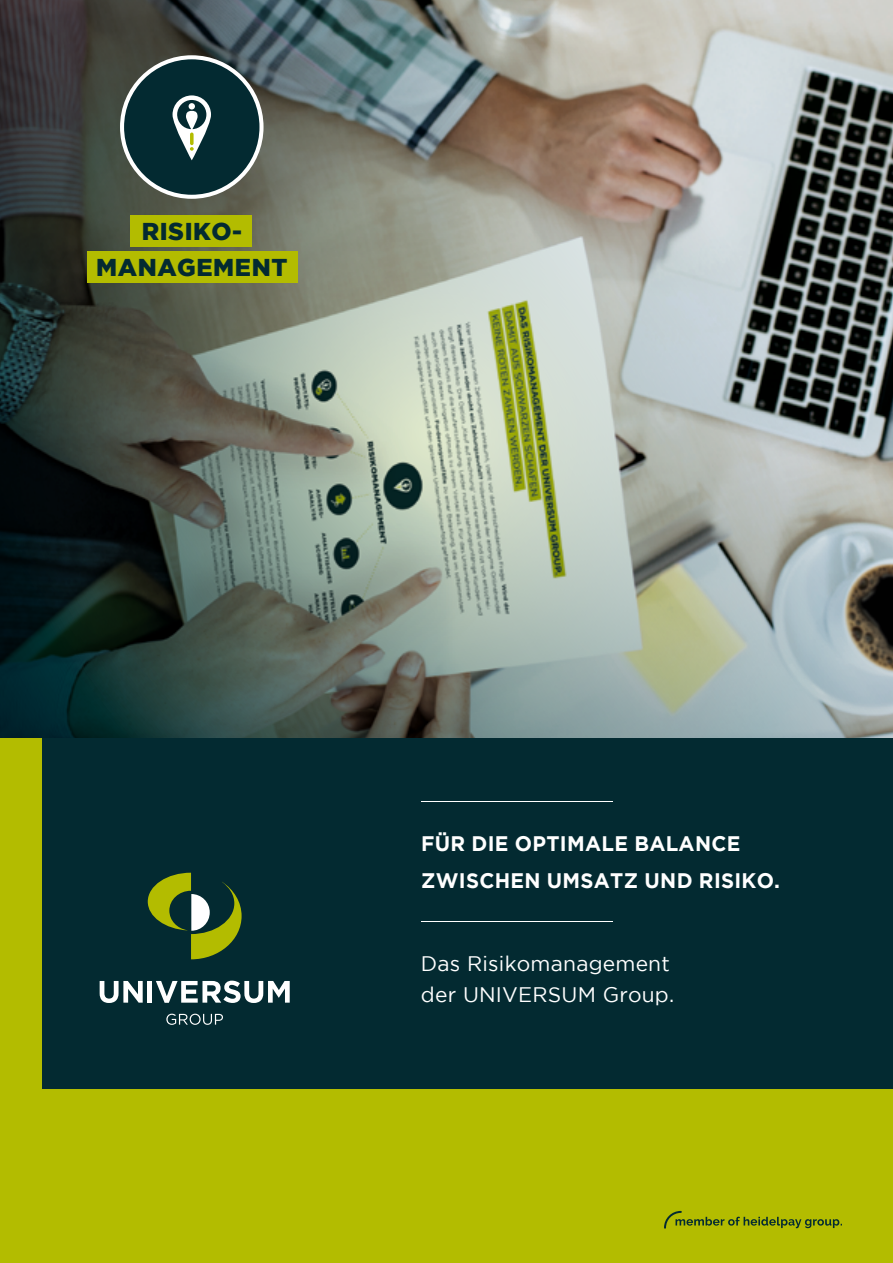
<style>
.page{position:relative;width:893px;height:1263px;background:#b3bc00}
.page>*{position:absolute;margin:0;border:0;box-sizing:border-box;transform-origin:0 0}
.t1{font:900 24.3px/36.5px "Gotham";letter-spacing:.025em;color:#032a31;text-align:center}
.t2{font:700 21px/36px "Gotham";letter-spacing:.015em;color:#fff}
.t3{font:21px/31.5px "Gotham";letter-spacing:.01em;color:#fff}
</style>
<div class="page">
<div style="left:43px;top:738px;width:850px;height:351px;background:#032a31"></div>
<hr style="left:421px;top:801px;width:191px;height:1px;background:#fff">
<hr style="left:421px;top:921px;width:191px;height:1px;background:#fff">
<svg style="left:156px;top:981px;width:134px;height:22px"></svg>
<div style="left:147px;top:981px;width:5px;height:22px;background:#fff"></div>
<svg style="left:100px;top:981px;width:43px;height:22px"></svg>
<svg style="left:166px;top:1014px;width:57px;height:11px"></svg>
<svg style="left:148px;top:873px;width:94px;height:86px"></svg>
<img style="left:0;top:0;width:893px;height:738px">
<div style="left:87px;top:251px;width:211px;height:32px;background:#b3bc00"></div>
<div style="left:131px;top:215px;width:121px;height:32px;background:#b3bc00"></div>
<div style="left:122px;top:57px;width:139px;height:140px;background:#032a31;border-radius:50%"></div>
<div style="left:120px;top:55px;width:144px;height:144px;border:4px solid #fff;border-radius:50%"></div>
<svg style="left:173px;top:95px;width:38px;height:65px"></svg>
<svg style="left:664px;top:1211px;width:178px;height:18px"></svg>
<p class="t1" style="left:96px;top:212px;width:193px">RISIKO-<br>MANAGEMENT</p>
<p class="t2" style="left:421px;top:825px;width:360px">FÜR DIE OPTIMALE BALANCE<br>ZWISCHEN UMSATZ UND RISIKO.</p>
<p class="t3" style="left:421px;top:947px;width:255px">Das Risikomanagement der UNIVERSUM Group.</p>
</div>
